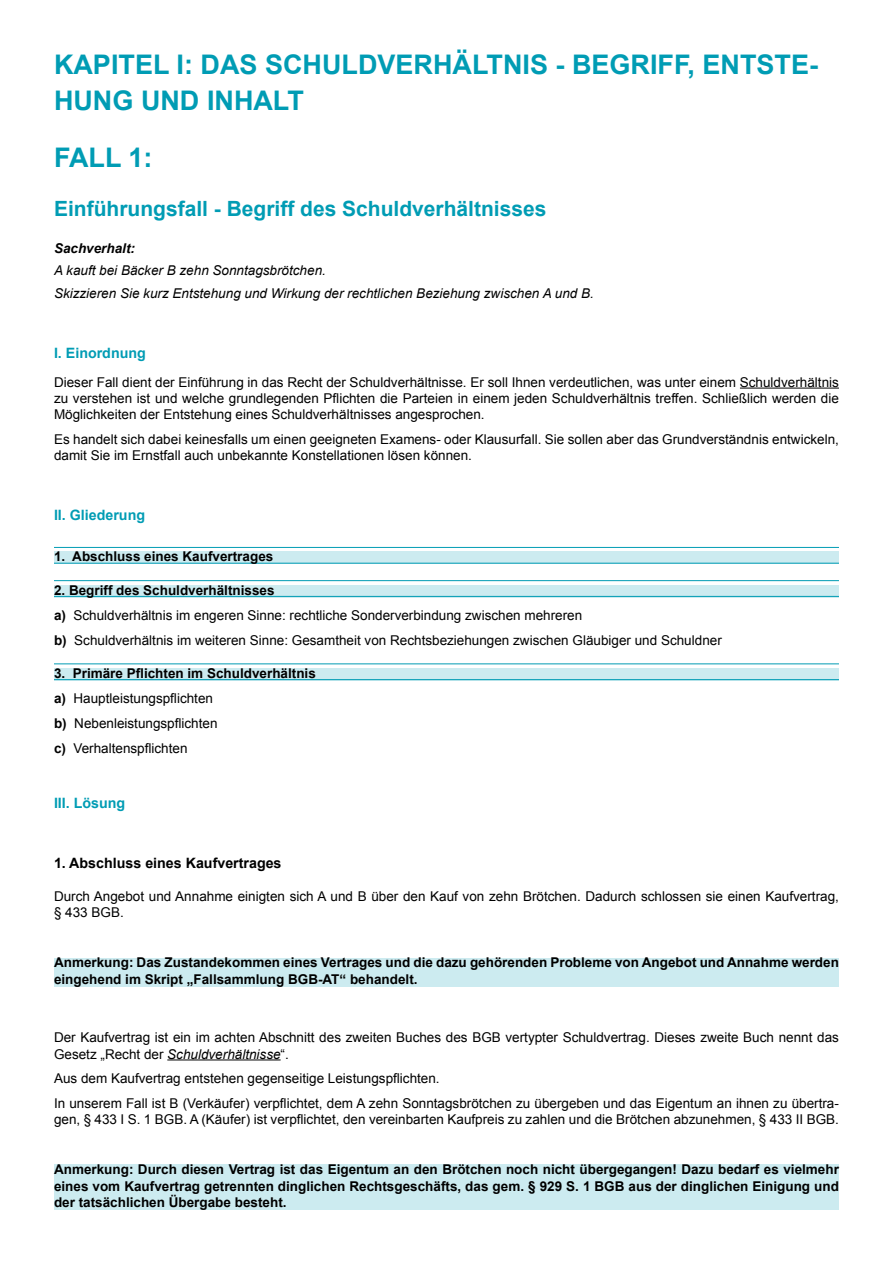
<style>
.page{position:relative;width:893px;height:1263px;background:#fff}
.page>*{position:absolute;margin:0;border:0;box-sizing:border-box;transform-origin:0 0}
.t1{font:700 27px/36px "Arial";color:#009cb4}
.t2{font:700 21px "Arial";color:#009cb4}
.t3{font:700 14.25px "Arial";color:#009cb4}
.t4{font:700 14.25px "Arial";color:#000}
.t5{font:13.5px/16.2px "Arial";color:#000}
.t6{font:700 13.5px/16.2px "Arial";color:#000}
.t7{font:italic 13.5px/22.2px "Arial";color:#000}
.t8{font:italic 700 13.5px "Arial";color:#000}
.s1{font-weight:700}
.s2{font-style:italic}
</style>
<div class="page">
<hr style="left:740px;top:388px;width:99px;height:1px;background:#000">
<div style="left:54px;top:551px;width:785px;height:13px;background:#ccebf0"></div>
<hr style="left:54px;top:547px;width:785px;height:1px;background:#009cb4">
<hr style="left:54px;top:563px;width:785px;height:1px;background:#009cb4">
<div style="left:54px;top:585px;width:785px;height:12px;background:#ccebf0"></div>
<hr style="left:54px;top:580px;width:785px;height:1px;background:#009cb4">
<hr style="left:54px;top:596px;width:785px;height:1px;background:#009cb4">
<div style="left:54px;top:668px;width:785px;height:13px;background:#ccebf0"></div>
<hr style="left:54px;top:663px;width:785px;height:1px;background:#009cb4">
<hr style="left:54px;top:679px;width:785px;height:1px;background:#009cb4">
<div style="left:54px;top:957px;width:785px;height:29px;background:#ccebf0"></div>
<hr style="left:167px;top:1059px;width:114px;height:1px;background:#000">
<div style="left:54px;top:1164px;width:785px;height:45px;background:#ccebf0"></div>
<h1 class="t1" style="left:54px;top:47px;width:766px">KAPITEL I: DAS SCHULDVERHÄLTNIS - BEGRIFF, ENTSTE-<br>HUNG UND INHALT</h1>
<h1 class="t1" style="left:54px;top:140px;width:100px">FALL 1:</h1>
<h2 class="t2" style="left:54px;top:194px;width:494px">Einführungsfall - Begriff des Schuldverhältnisses</h2>
<p class="t8" style="left:54px;top:240px;width:83px">Sachverhalt:</p>
<p class="t7" style="left:54px;top:260px;width:541px">A kauft bei Bäcker B zehn Sonntagsbrötchen.<br>Skizzieren Sie kurz Entstehung und Wirkung der rechtlichen Beziehung zwischen A und B.</p>
<p class="t3" style="left:54px;top:343px;width:93px">I. Einordnung</p>
<p class="t5" style="left:54px;top:374px;width:786px;text-align:justify">Dieser Fall dient der Einführung in das Recht der Schuldverhältnisse. Er soll Ihnen verdeutlichen, was unter einem Schuldverhältnis zu verstehen ist und welche grundlegenden Pflichten die Parteien in einem jeden Schuldverhältnis treffen. Schließlich werden die Möglichkeiten der Entstehung eines Schuldverhältnisses angesprochen.</p>
<p class="t5" style="left:54px;top:431px;width:786px">Es handelt sich dabei keinesfalls um einen geeigneten Examens- oder Klausurfall. Sie sollen aber das Grundverständnis entwickeln, damit Sie im Ernstfall auch unbekannte Konstellationen lösen können.</p>
<p class="t3" style="left:54px;top:505px;width:93px">II. Gliederung</p>
<p class="t6" style="left:54px;top:549px;width:221px">1. Abschluss eines Kaufvertrages</p>
<p class="t5" style="left:54px;top:577px;width:669px;line-height:25px"><span class="s1">2. Begriff des Schuldverhältnisses<br>a)</span> Schuldverhältnis im engeren Sinne: rechtliche Sonderverbindung zwischen mehreren<br><span class="s1">b)</span> Schuldverhältnis im weiteren Sinne: Gesamtheit von Rechtsbeziehungen zwischen Gläubiger und Schuldner</p>
<p class="t5" style="left:54px;top:661px;width:263px;line-height:25px"><span class="s1">3. Primäre Pflichten im Schuldverhältnis a)</span> Hauptleistungspflichten<br><span class="s1">b)</span> Nebenleistungspflichten<br><span class="s1">c)</span> Verhaltenspflichten</p>
<p class="t3" style="left:54px;top:794px;width:73px">III. Lösung</p>
<p class="t4" style="left:54px;top:853px;width:229px">1. Abschluss eines Kaufvertrages</p>
<p class="t5" style="left:54px;top:888px;width:786px">Durch Angebot und Annahme einigten sich A und B über den Kauf von zehn Brötchen. Dadurch schlossen sie einen Kaufvertrag, § 433 BGB.</p>
<p class="t6" style="left:54px;top:955px;width:786px">Anmerkung: Das Zustandekommen eines Vertrages und die dazu gehörenden Probleme von Angebot und Annahme werden eingehend im Skript „Fallsammlung BGB-AT“ behandelt.</p>
<p class="t5" style="left:54px;top:1030px;width:786px">Der Kaufvertrag ist ein im achten Abschnitt des zweiten Buches des BGB vertypter Schuldvertrag. Dieses zweite Buch nennt das<br>Gesetz „Recht der <span class="s2">Schuldverhältnisse</span>“.</p>
<p class="t5" style="left:54px;top:1066px;width:786px;line-height:24.8px">Aus dem Kaufvertrag entstehen gegenseitige Leistungspflichten.<br>In unserem Fall ist B (Verkäufer) verpflichtet, dem A zehn Sonntagsbrötchen zu übergeben und das Eigentum an ihnen zu übertra-</p>
<p class="t5" style="left:54px;top:1111px;width:786px">gen, § 433 I S. 1 BGB. A (Käufer) ist verpflichtet, den vereinbarten Kaufpreis zu zahlen und die Brötchen abzunehmen, § 433 II BGB.</p>
<p class="t6" style="left:54px;top:1162px;width:786px;text-align:justify">Anmerkung: Durch diesen Vertrag ist das Eigentum an den Brötchen noch nicht übergegangen! Dazu bedarf es vielmehr eines vom Kaufvertrag getrennten dinglichen Rechtsgeschäfts, das gem. § 929 S. 1 BGB aus der dinglichen Einigung und der tatsächlichen Übergabe besteht.</p>
</div>
